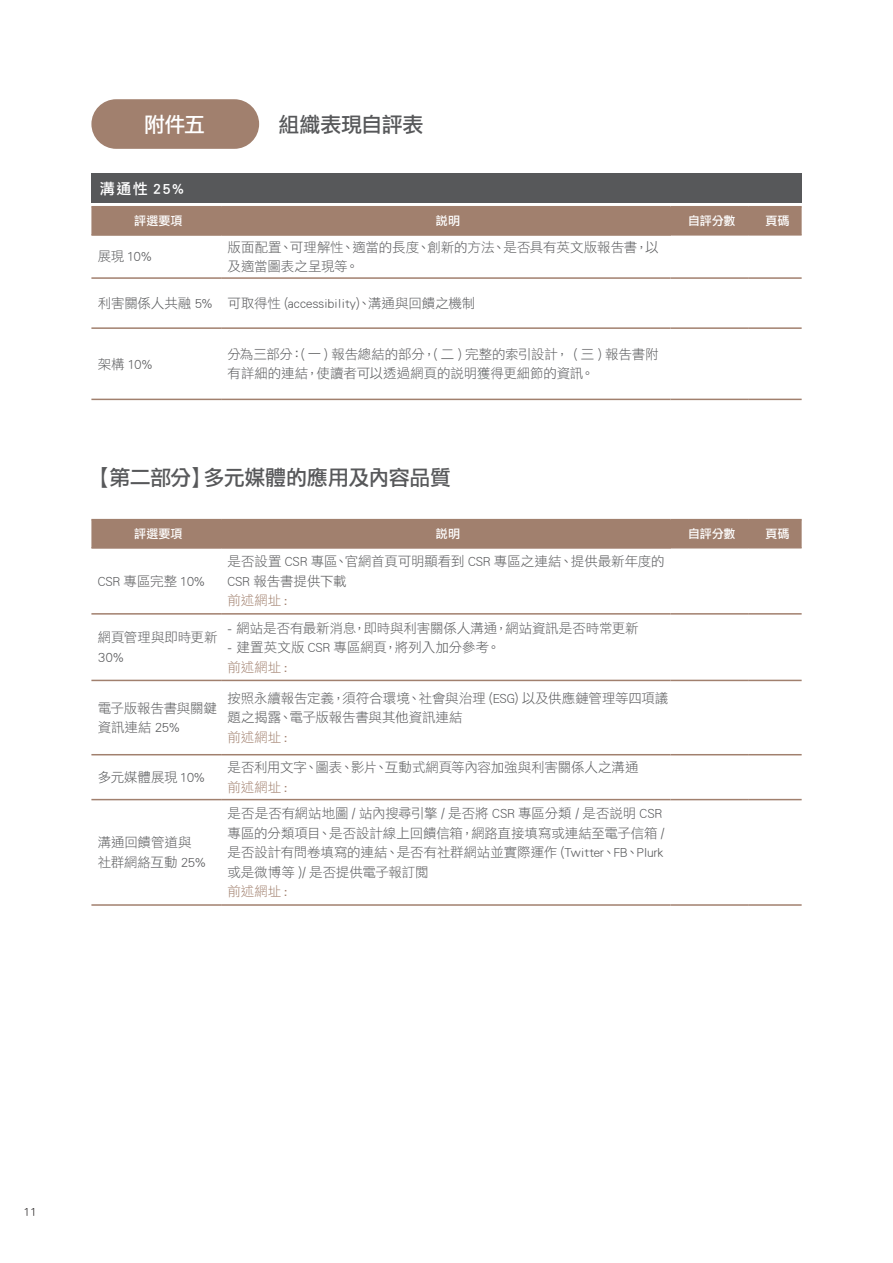
<style>
.page{position:relative;width:893px;height:1263px;background:#fff}
.page>*{position:absolute;margin:0;border:0;box-sizing:border-box;transform-origin:0 0}
.t1{font:21px "DF Li Hei Std W5";letter-spacing:-.015em;color:#57585a}
.中標金14{font:21px "DF Li Hei Std W5";color:#fff}
.中標金14-2{font:15px "DF Li Hei Std W5";color:#fff}
.表格內文{font:13.5px/19.5px "DF Li Hei Std W3";letter-spacing:-.01em;color:#57585a}
.中標金14-3{font:13.5px/19.5px "DF Li Hei Std W3";letter-spacing:-.015em;color:#57585a}
.表格內文-2{font:13.5px "DF Li Hei Std W3";letter-spacing:-.01em;color:#a1806e}
.表格內文-3{font:13.5px "DF Li Hei Std W3";letter-spacing:.01em;color:#57585a}
.表格內文-4{font:13.5px "DF Li Hei Std W3";letter-spacing:-.03em;color:#57585a}
.中標金14-4{font:12px "DF Li Hei Std W5";letter-spacing:.005em;color:#fff}
.t2{font:12px "DF Li Hei Std W3";color:#231f20}
</style>
<div class="page">
<div style="left:91px;top:99px;width:168px;height:50px;background:#a1806e;border-radius:25px"></div>
<hr style="left:91px;top:519px;width:130px;height:1px;background:#a1806e">
<hr style="left:221px;top:519px;width:450px;height:1px;background:#a1806e">
<hr style="left:671px;top:519px;width:78px;height:1px;background:#a1806e">
<hr style="left:749px;top:519px;width:53px;height:1px;background:#a1806e">
<hr style="left:91px;top:547px;width:130px;height:2px;background:#a1806e">
<hr style="left:221px;top:547px;width:450px;height:2px;background:#a1806e">
<hr style="left:91px;top:799px;width:130px;height:1px;background:#a1806e">
<hr style="left:221px;top:799px;width:450px;height:1px;background:#a1806e">
<hr style="left:671px;top:799px;width:78px;height:1px;background:#a1806e">
<hr style="left:749px;top:799px;width:53px;height:1px;background:#a1806e">
<hr style="left:91px;top:904px;width:130px;height:2px;background:#a1806e">
<hr style="left:221px;top:904px;width:450px;height:2px;background:#a1806e">
<hr style="left:671px;top:904px;width:78px;height:2px;background:#a1806e">
<hr style="left:749px;top:904px;width:53px;height:2px;background:#a1806e">
<div style="left:91px;top:520px;width:711px;height:28px;background:#a1806e"></div>
<hr style="left:671px;top:547px;width:78px;height:1px;background:#a1806e">
<hr style="left:749px;top:547px;width:53px;height:1px;background:#a1806e">
<hr style="left:91px;top:613px;width:130px;height:2px;background:#a1806e">
<hr style="left:221px;top:613px;width:450px;height:2px;background:#a1806e">
<hr style="left:671px;top:613px;width:78px;height:2px;background:#a1806e">
<hr style="left:749px;top:613px;width:53px;height:2px;background:#a1806e">
<hr style="left:91px;top:680px;width:130px;height:1px;background:#a1806e">
<hr style="left:221px;top:680px;width:450px;height:1px;background:#a1806e">
<hr style="left:671px;top:680px;width:78px;height:1px;background:#a1806e">
<hr style="left:749px;top:680px;width:53px;height:1px;background:#a1806e">
<hr style="left:91px;top:754px;width:130px;height:1px;background:#a1806e">
<hr style="left:221px;top:754px;width:450px;height:1px;background:#a1806e">
<hr style="left:671px;top:754px;width:78px;height:1px;background:#a1806e">
<hr style="left:749px;top:754px;width:53px;height:1px;background:#a1806e">
<hr style="left:91px;top:206px;width:130px;height:1px;background:#a1806e">
<hr style="left:221px;top:206px;width:450px;height:1px;background:#a1806e">
<hr style="left:671px;top:206px;width:78px;height:1px;background:#a1806e">
<hr style="left:749px;top:206px;width:53px;height:1px;background:#a1806e">
<hr style="left:91px;top:234px;width:130px;height:2px;background:#a1806e">
<hr style="left:221px;top:234px;width:450px;height:2px;background:#a1806e">
<div style="left:91px;top:207px;width:711px;height:28px;background:#a1806e"></div>
<hr style="left:671px;top:234px;width:78px;height:2px;background:#a1806e">
<hr style="left:749px;top:234px;width:53px;height:2px;background:#a1806e">
<hr style="left:91px;top:277px;width:130px;height:2px;background:#a1806e">
<hr style="left:221px;top:277px;width:450px;height:2px;background:#a1806e">
<hr style="left:671px;top:277px;width:78px;height:2px;background:#a1806e">
<hr style="left:749px;top:277px;width:53px;height:2px;background:#a1806e">
<hr style="left:91px;top:327px;width:130px;height:2px;background:#a1806e">
<hr style="left:221px;top:327px;width:450px;height:2px;background:#a1806e">
<hr style="left:671px;top:327px;width:78px;height:2px;background:#a1806e">
<hr style="left:749px;top:327px;width:53px;height:2px;background:#a1806e">
<hr style="left:91px;top:399px;width:130px;height:1px;background:#a1806e">
<hr style="left:221px;top:399px;width:450px;height:1px;background:#a1806e">
<hr style="left:671px;top:399px;width:78px;height:1px;background:#a1806e">
<hr style="left:749px;top:399px;width:53px;height:1px;background:#a1806e">
<div style="left:91px;top:174px;width:710px;height:29px;background:#57585a"></div>
<p class="中標金14" style="left:144px;top:113px;width:62px">附件五</p>
<p class="t1" style="left:279px;top:113px;width:146px">組織表現自評表</p>
<p class="中標金14-2" style="left:100px;top:180px;width:86px">溝通性 25%</p>
<p class="中標金14-4" style="left:134px;top:214px;width:50px">評選要項</p>
<p class="中標金14-4" style="left:436px;top:214px;width:26px">說明</p>
<p class="中標金14-4" style="left:688px;top:214px;width:49px">自評分數</p>
<p class="中標金14-4" style="left:765px;top:214px;width:26px">頁碼</p>
<p class="中標金14-3" style="left:98px;top:247px;width:55px">展現 10%</p>
<p class="中標金14-3" style="left:227px;top:237px;width:433px">版面配置、可理解性、適當的長度、創新的方法、是否具有英文版報告書，以及適當圖表之呈現等。</p>
<p class="中標金14-3" style="left:98px;top:293px;width:116px">利害關係人共融 5%</p>
<p class="中標金14-3" style="left:227px;top:293px;width:249px">可取得性 (accessibility)、溝通與回饋之機制</p>
<p class="中標金14-3" style="left:98px;top:354px;width:56px">架構 10%</p>
<p class="中標金14-3" style="left:227px;top:344px;width:433px">分為三部分：( 一 ) 報告總結的部分，( 二 ) 完整的索引設計， ( 三 ) 報告書附有詳細的連結，使讀者可以透過網頁的說明獲得更細節的資訊。</p>
<p class="t1" style="left:91px;top:466px;width:361px">【第二部分】多元媒體的應用及內容品質</p>
<p class="中標金14-4" style="left:134px;top:527px;width:50px">評選要項</p>
<p class="中標金14-4" style="left:436px;top:527px;width:26px">說明</p>
<p class="中標金14-4" style="left:688px;top:527px;width:49px">自評分數</p>
<p class="中標金14-4" style="left:765px;top:527px;width:26px">頁碼</p>
<p class="表格內文" style="left:98px;top:571px;width:109px">CSR 專區完整 10%</p>
<p class="表格內文" style="left:227px;top:551px;width:439px">是否設置 CSR 專區、官網首頁可明顯看到 CSR 專區之連結、提供最新年度的<br>CSR 報告書提供下載</p>
<p class="表格內文-2" style="left:227px;top:593px;width:61px">前述網址 :</p>
<p class="表格內文" style="left:98px;top:627px;width:121px">網頁管理與即時更新<br>30%</p>
<p class="表格內文" style="left:227px;top:618px;width:413px">- 網站是否有最新消息，即時與利害關係人溝通，網站資訊是否時常更新</p>
<p class="表格內文-3" style="left:227px;top:640px;width:274px">- 建置英文版 CSR 專區網頁，將列入加分參考。</p>
<p class="表格內文-2" style="left:227px;top:659px;width:61px">前述網址 :</p>
<p class="表格內文" style="left:98px;top:698px;width:121px">電子版報告書與關鍵資訊連結 25%</p>
<p class="表格內文" style="left:227px;top:688px;width:442px">按照永續報告定義，須符合環境、社會與治理 (ESG) 以及供應鏈管理等四項議題之揭露、電子版報告書與其他資訊連結</p>
<p class="表格內文-2" style="left:227px;top:730px;width:61px">前述網址 :</p>
<p class="表格內文-4" style="left:98px;top:770px;width:109px">多元媒體展現 10%</p>
<p class="表格內文" style="left:227px;top:757px;width:412px">是否利用文字、圖表、影片、互動式網頁等內容加強與利害關係人之溝通</p>
<p class="表格內文-2" style="left:227px;top:780px;width:61px">前述網址 :</p>
<p class="表格內文" style="left:98px;top:833px;width:95px">溝通回饋管道與</p>
<p class="表格內文" style="left:98px;top:852px;width:109px">社群網絡互動 25%</p>
<p class="表格內文" style="left:227px;top:803px;width:439px">是否是否有網站地圖 / 站內搜尋引擎 / 是否將 CSR 專區分類 / 是否說明 CSR專區的分類項目、是否設計線上回饋信箱，網路直接填寫或連結至電子信箱 /是否設計有問卷填寫的連結、是否有社群網站並實際運作 (Twitter、FB、Plurk或是微博等 )/ 是否提供電子報訂閱</p>
<p class="表格內文-2" style="left:227px;top:884px;width:61px">前述網址 :</p>
<p class="t2" style="left:23px;top:1205px;width:15px">11</p>
</div>
